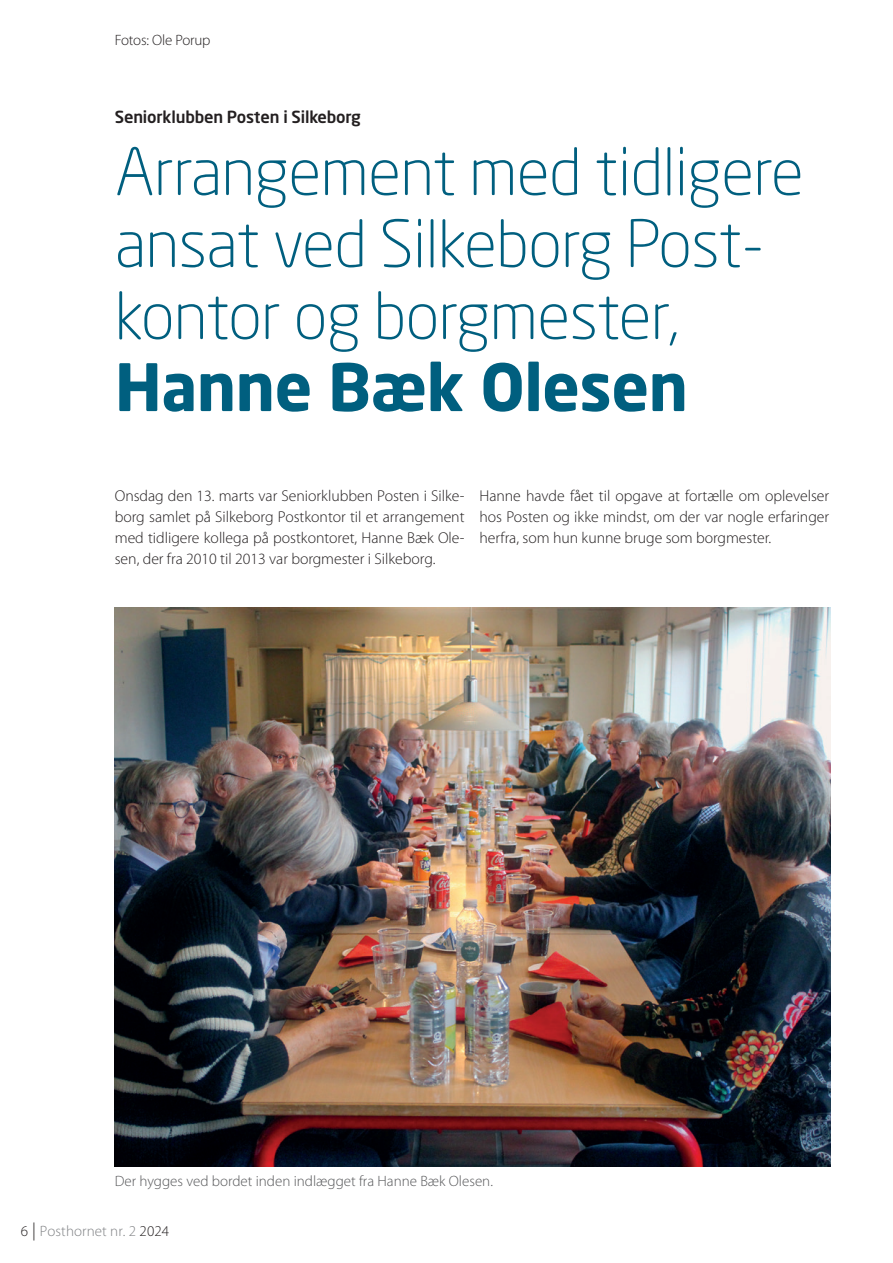
<style>
.page{position:relative;width:893px;height:1263px;background:#fff}
.page>*{position:absolute;margin:0;border:0;box-sizing:border-box;transform-origin:0 0}
.Overskrift{font:300 64.5px/72px "Neo Sans Pro";letter-spacing:-.01em;color:#005f7f}
.Mellem_ny{font:500 16.5px "Neo Sans Pro";letter-spacing:-.01em;color:#231f20}
.Brød_ny{font:300 15.75px/21px "Myriad Pro";color:#231f20;text-align:justify}
.Billedetekst_ny{font:300 15px "Myriad Pro";color:#57585a}
.t1{font:300 15px "Myriad Pro";letter-spacing:.005em;color:#808285}
.Byline_Fotograf{font:300 15px "Myriad Pro";letter-spacing:-.01em;color:#231f20}
.s1{font-weight:700}
.s2{color:#231f20}
.s3{font-size:18px;color:#231f20}
</style>
<div class="page">
<img style="left:115px;top:607px;width:715px;height:560px">
<p class="Byline_Fotograf" style="left:115px;top:32px;width:97px">Fotos: Ole Porup</p>
<p class="Mellem_ny" style="left:115px;top:107px;width:248px">Seniorklubben Posten i Silkeborg</p>
<p class="Overskrift" style="left:115px;top:135px;width:690px">Arrangement med tidligere ansat ved Silkeborg Post&shy;kontor og borgmester,<br><span class="s1">Hanne Bæk Olesen</span></p>
<p class="Brød_ny" style="left:115px;top:486px;width:351px">Onsdag den 13. marts var Seniorklubben Posten i Silke&shy;borg samlet på Silkeborg Postkontor til et arrangement med tidligere kollega på postkontoret, Hanne Bæk Ole&shy;sen, der fra 2010 til 2013 var borgmester i Silkeborg.</p>
<p class="Brød_ny" style="left:479px;top:486px;width:351px">Hanne havde fået til opgave at fortælle om oplevelser hos Posten og ikke mindst, om der var nogle erfaringer herfra, som hun kunne bruge som borgmester.</p>
<p class="Billedetekst_ny" style="left:115px;top:1173px;width:380px">Der hygges ved bordet inden indlægget fra Hanne Bæk Olesen.</p>
<p class="t1" style="left:21px;top:1223px;width:150px"><span class="s2">6</span> <span class="s3">|</span> Posthornet nr. 2 <span class="s2">2024</span></p>
</div>
